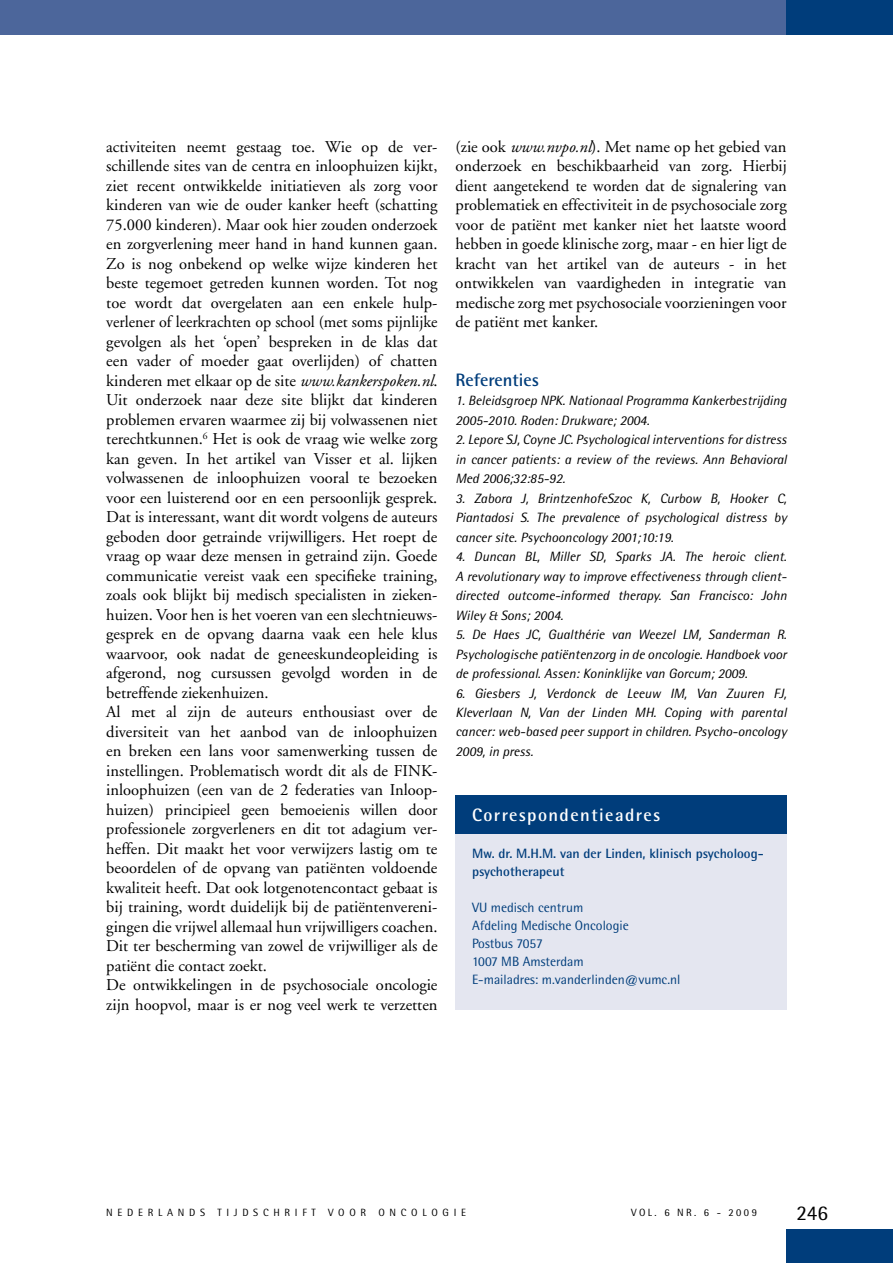
<style>
.page{position:relative;width:893px;height:1263px;background:#fff}
.page>*{position:absolute;margin:0;border:0;box-sizing:border-box;transform-origin:0 0}
.t1{font:21px "Rotis Semi Sans";color:#000}
.t2{font:700 18px "Rotis Semi Sans";letter-spacing:.08em;color:#fff}
.t3{font:700 18px "Rotis Semi Sans";color:#003d7b}
.t4{font:16.5px/19.5px "Adobe Garamond";color:#000}
.t5{font:italic 13.5px/19.5px "Rotis Semi Sans";color:#000;text-align:justify}
.t6{font:13.5px/18px "Rotis Semi Sans";color:#003d7b}
.t7{font:700 13.5px/18px "Rotis Semi Sans";color:#003d7b}
.t8{font:10.5px "Rotis Semi Sans";letter-spacing:.45em;color:#000}
.t9{font:10.5px "Rotis Semi Sans";letter-spacing:.23em;color:#000}
.s1{font-style:italic}
</style>
<div class="page">
<div style="left:787px;top:1229px;width:106px;height:34px;background:#003d7b"></div>
<div style="left:0;top:0;width:893px;height:34px;background:#4c669b"></div>
<div style="left:787px;top:0;width:106px;height:34px;background:#003d7b"></div>
<div style="left:455px;top:795px;width:332px;height:39px;background:#003d7b"></div>
<div style="left:455px;top:834px;width:332px;height:176px;background:#e4e6f0"></div>
<p class="t4" style="left:106px;top:137px;width:333px">activiteiten neemt gestaag toe. Wie op de ver&shy;schillende sites van de centra en inloophuizen kijkt, ziet recent ontwikkelde initiatieven als zorg voor kinderen van wie de ouder kanker heeft (schatting 75.000 kinderen). Maar ook hier zouden onderzoek en zorgverlening meer hand in hand kunnen gaan.<br>Zo is nog onbekend op welke wijze kinderen het beste tegemoet getreden kunnen worden. Tot nog toe wordt dat overgelaten aan een enkele hulp&shy;verlener of leerkrachten op school (met soms pijnlijke gevolgen als het ‘open’ bespreken in de klas dat een vader of moeder gaat overlijden) of chatten kinderen met elkaar op de site <span class="s1">www.kankerspoken.nl</span>.<br>Uit onderzoek naar deze site blijkt dat kinderen problemen ervaren waarmee zij bij volwassenen niet terechtkunnen.<sup>6</sup> Het is ook de vraag wie welke zorg kan geven. In het artikel van Visser et al. lijken volwassenen de inloophuizen vooral te bezoeken voor een luisterend oor en een persoonlijk gesprek.<br>Dat is interessant, want dit wordt volgens de auteurs geboden door getrainde vrijwilligers. Het roept de vraag op waar deze mensen in getraind zijn. Goede communicatie vereist vaak een specifieke training, zoals ook blijkt bij medisch specialisten in zieken&shy;huizen. Voor hen is het voeren van een slechtnieuws&shy;gesprek en de opvang daarna vaak een hele klus waarvoor, ook nadat de geneeskundeopleiding is afgerond, nog cursussen gevolgd worden in de betreffende ziekenhuizen.<br>Al met al zijn de auteurs enthousiast over de diversiteit van het aanbod van de inloophuizen en breken een lans voor samenwerking tussen de instellingen. Problematisch wordt dit als de FINK&shy;inloophuizen (een van de 2 federaties van Inloop&shy;huizen) principieel geen bemoeienis willen door professionele zorgverleners en dit tot adagium ver&shy;heffen. Dit maakt het voor verwijzers lastig om te beoordelen of de opvang van patiënten voldoende kwaliteit heeft. Dat ook lotgenotencontact gebaat is bij training, wordt duidelijk bij de patiëntenvereni&shy;gingen die vrijwel allemaal hun vrijwilligers coachen.<br>Dit ter bescherming van zowel de vrijwilliger als de patiënt die contact zoekt.<br>De ontwikkelingen in de psychosociale oncologie zijn hoopvol, maar is er nog veel werk te verzetten</p>
<p class="t4" style="left:455px;top:137px;width:333px;text-align:justify">(zie ook <span class="s1">www.nvpo.nl</span>). Met name op het gebied van onderzoek en beschikbaarheid van zorg. Hierbij dient aangetekend te worden dat de signalering van problematiek en effectiviteit in de psychosociale zorg voor de patiënt met kanker niet het laatste woord hebben in goede klinische zorg, maar - en hier ligt de kracht van het artikel van de auteurs - in het ontwikkelen van vaardigheden in integratie van medische zorg met psychosociale voorzieningen voor de patiënt met kanker.</p>
<p class="t3" style="left:455px;top:368px;width:85px">Referenties</p>
<p class="t5" style="left:455px;top:390px;width:333px">1. Beleidsgroep NPK. Nationaal Programma Kankerbestrijding<br>2005-2010. Roden: Drukware; 2004.</p>
<p class="t5" style="left:455px;top:429px;width:333px">2. Lepore SJ, Coyne JC. Psychological interventions for distress in cancer patients: a review of the reviews. Ann Behavioral Med 2006;32:85-92.</p>
<p class="t5" style="left:455px;top:488px;width:333px">3. Zabora J, BrintzenhofeSzoc K, Curbow B, Hooker C, Piantadosi S. The prevalence of psychological distress by cancer site. Psychooncology 2001;10:19.</p>
<p class="t5" style="left:455px;top:546px;width:333px">4. Duncan BL, Miller SD, Sparks JA. The heroic client.<br>A revolutionary way to improve effectiveness through client&shy;directed outcome-informed therapy. San Francisco: John Wiley &amp; Sons; 2004.</p>
<p class="t5" style="left:455px;top:624px;width:333px">5. De Haes JC, Gualthérie van Weezel LM, Sanderman R.<br>Psychologische patiëntenzorg in de oncologie. Handboek voor de professional. Assen: Koninklijke van Gorcum; 2009.</p>
<p class="t5" style="left:455px;top:683px;width:333px">6. Giesbers J, Verdonck de Leeuw IM, Van Zuuren FJ, Kleverlaan N, Van der Linden MH. Coping with parental cancer: web-based peer support in children. Psycho-oncology 2009, in press.</p>
<p class="t2" style="left:472px;top:804px;width:190px">Correspondentieadres</p>
<p class="t7" style="left:472px;top:844px;width:293px">Mw. dr. M.H.M. van der Linden, klinisch psycholoog&shy;psychotherapeut</p>
<p class="t6" style="left:472px;top:898px;width:210px">VU medisch centrum<br>Afdeling Medische Oncologie<br>Postbus 7057<br>1007 MB Amsterdam<br>E-mailadres: m.vanderlinden@vumc.nl</p>
<p class="t8" style="left:106px;top:1206px;width:361px">NEDERLANDS TIJDSCHRIFT VOOR ONCOLOGIE</p>
<p class="t9" style="left:631px;top:1206px;width:127px">VOL. 6 NR. 6 - 2009</p>
<p class="t1" style="left:796px;top:1200px;width:33px">246</p>
</div>
